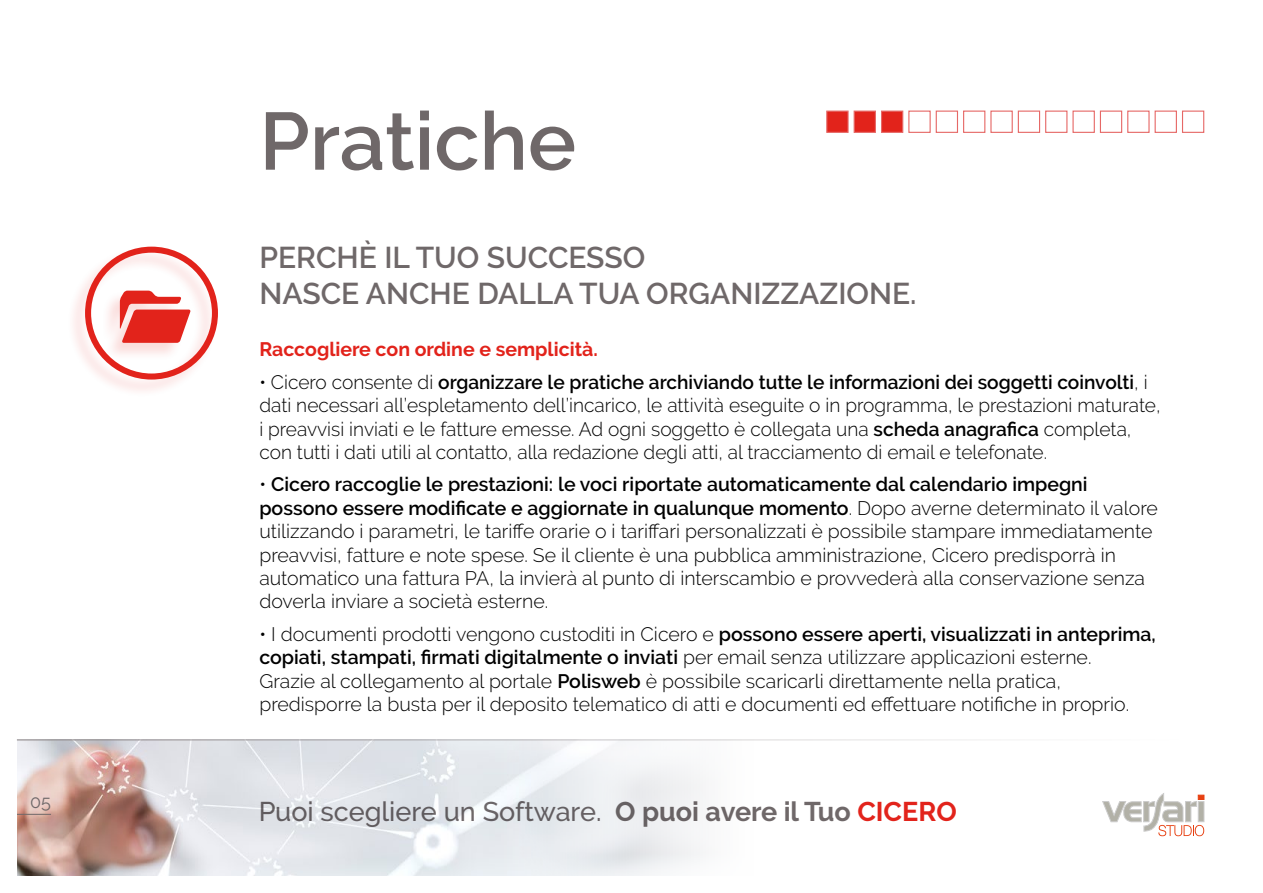
<style>
.page{position:relative;width:1263px;height:893px;background:#fff}
.page>*{position:absolute;margin:0;border:0;box-sizing:border-box;transform-origin:0 0}
.t1{font:600 81px "Raleway";color:#6f6869}
.t2{font:600 30px/36px "Raleway";color:#6f6869}
.t3{font:500 27px "Raleway";color:#6f6869}
.t4{font:300 19.5px/23.4px "Raleway";color:#000}
.t5{font:700 19.5px "Raleway";color:#e2231b}
.t6{font:18px "Raleway";color:#6f6869}
.s1{font-weight:600}
.s2{font-weight:700}
.s3{font-weight:700;color:#e2231b}
</style>
<div class="page">
<div style="left:67px;top:246px;width:151px;height:152px;background:#e2231b;opacity:.16"></div>
<svg style="left:85px;top:247px;width:133px;height:133px"></svg>
<div style="left:881px;top:111px;width:22px;height:22px;background:#e2231b;border:1px solid #e66866"></div>
<div style="left:854px;top:111px;width:22px;height:22px;background:#e2231b;border:1px solid #e66866"></div>
<div style="left:826px;top:111px;width:22px;height:22px;background:#e2231b;border:1px solid #e66866"></div>
<div style="left:908px;top:111px;width:23px;height:22px;border:1px solid #e66866"></div>
<div style="left:936px;top:111px;width:22px;height:22px;border:1px solid #e66866"></div>
<div style="left:963px;top:111px;width:22px;height:22px;border:1px solid #e66866"></div>
<div style="left:990px;top:111px;width:23px;height:22px;border:1px solid #e66866"></div>
<div style="left:1018px;top:111px;width:22px;height:22px;border:1px solid #e66866"></div>
<div style="left:1045px;top:111px;width:22px;height:22px;border:1px solid #e66866"></div>
<div style="left:1072px;top:111px;width:23px;height:22px;border:1px solid #e66866"></div>
<div style="left:1100px;top:111px;width:22px;height:22px;border:1px solid #e66866"></div>
<div style="left:1127px;top:111px;width:22px;height:22px;border:1px solid #e66866"></div>
<div style="left:1154px;top:111px;width:23px;height:22px;border:1px solid #e66866"></div>
<div style="left:1182px;top:111px;width:22px;height:22px;border:1px solid #e66866"></div>
<img style="left:17px;top:740px;width:757px;height:136px">
<hr style="left:17px;top:814px;width:34px;height:1px;background:#6f6869">
<hr style="left:17px;top:739px;width:1229px;height:1px;background:#948e8f">
<svg style="left:1102px;top:793px;width:102px;height:43px"></svg>
<h1 class="t1" style="left:259px;top:95px;width:318px">Pratiche</h1>
<h2 class="t2" style="left:259px;top:240px;width:659px">PERCHÈ IL TUO SUCCESSO<br>NASCE ANCHE DALLA TUA ORGANIZZAZIONE.</h2>
<p class="t5" style="left:259px;top:338px;width:340px">Raccogliere con ordine e semplicità.</p>
<p class="t4" style="left:259px;top:370px;width:903px">• Cicero consente di <span class="s1">organizzare le pratiche archiviando tutte le informazioni dei soggetti coinvolti</span>, i dati necessari all’espletamento dell’incarico, le attività eseguite o in programma, le prestazioni maturate, i preavvisi inviati e le fatture emesse. Ad ogni soggetto è collegata una <span class="s1">scheda anagrafica</span> completa, con tutti i dati utili al contatto, alla redazione degli atti, al tracciamento di email e telefonate.</p>
<p class="t4" style="left:259px;top:473px;width:900px">• <span class="s1">Cicero raccoglie le prestazioni: le voci riportate automaticamente dal calendario impegni possono essere modificate e aggiornate in qualunque momento</span>. Dopo averne determinato il valore utilizzando i parametri, le tariffe orarie o i tariffari personalizzati è possibile stampare immediatamente preavvisi, fatture e note spese. Se il cliente è una pubblica amministrazione, Cicero predisporrà in automatico una fattura PA, la invierà al punto di interscambio e provvederà alla conservazione senza doverla inviare a società esterne.</p>
<p class="t4" style="left:259px;top:622px;width:898px">• I documenti prodotti vengono custoditi in Cicero e <span class="s1">possono essere aperti, visualizzati in anteprima, copiati, stampati, firmati digitalmente o inviati</span> per email senza utilizzare applicazioni esterne.<br>Grazie al collegamento al portale <span class="s1">Polisweb</span> è possibile scaricarli direttamente nella pratica, predisporre la busta per il deposito telematico di atti e documenti ed effettuare notifiche in proprio.</p>
<p class="t6" style="left:30px;top:791px;width:22px">015</p>
<h3 class="t3" style="left:258px;top:795px;width:700px">Puoi scegliere un Software. <span class="s2">O puoi avere il Tuo</span> <span class="s3">CICERO</span></h3>
</div>
